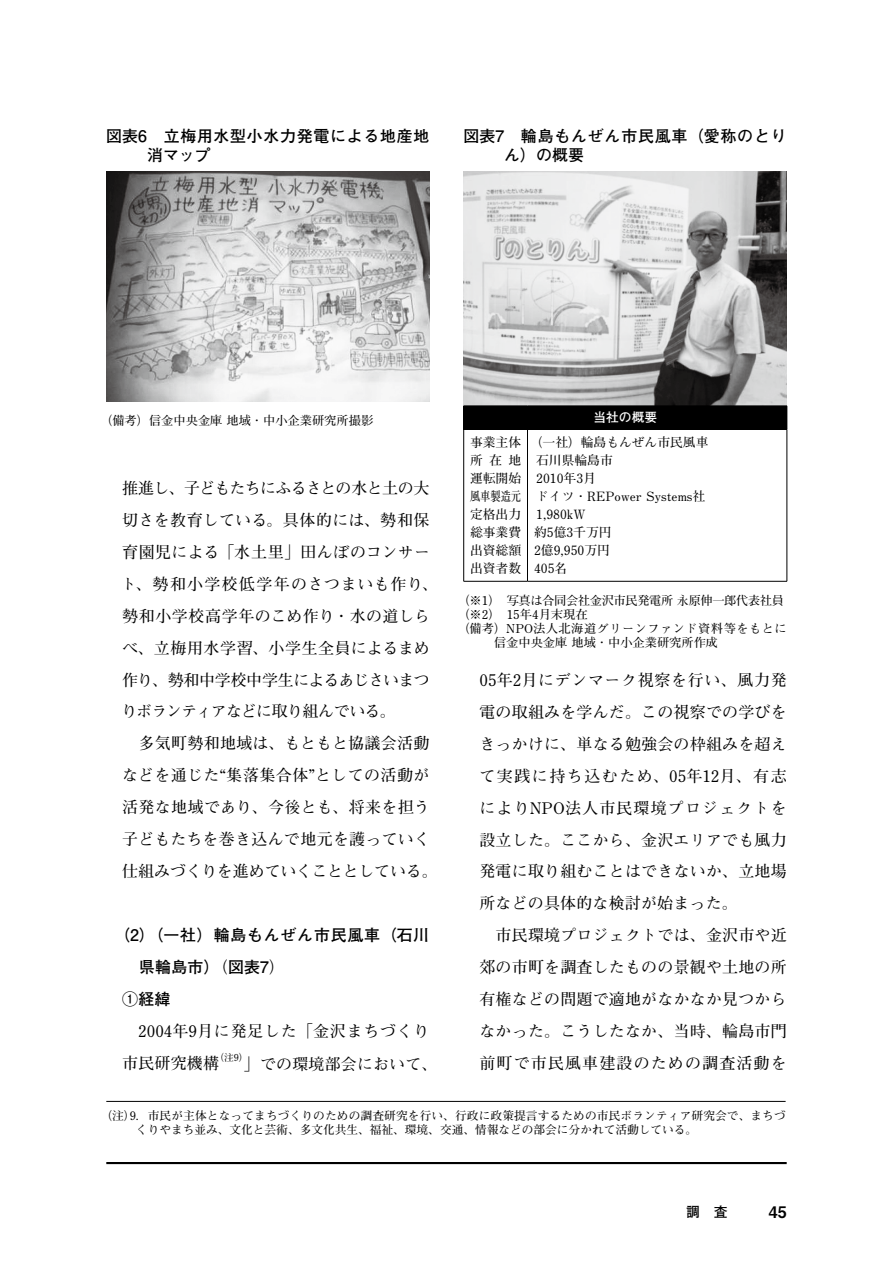
<style>
.page{position:relative;width:893px;height:1263px;background:#fff}
.page>*{position:absolute;margin:0;border:0;box-sizing:border-box;transform-origin:0 0}
.t1{font:700 15.9px/32px "Futo Min A101 Pr 5";letter-spacing:.015em;color:#000}
.t2{font:700 15.9px/19.2px "Futo Go B101 Pr 5";letter-spacing:.045em;color:#000}
.t3{font:15.9px "Midashi Go Pr 5 MB31";color:#000}
.t4{font:700 13.8px "Futo Go B101 Pr 5";color:#000}
.t5{font:700 12.75px/18px "Futo Min A101 Pr 5";color:#000;text-align:justify}
.t6{font:700 12.75px "Futo Go B101 Pr 5";color:#fff}
.t7{font:700 12.15px "Futo Min A101 Pr 5";color:#000}
.t8{font:700 12.15px "Futo Min A101 Pr 5";letter-spacing:-.03em;color:#000}
.t9{font:700 12.15px "Futo Min A101 Pr 5";letter-spacing:.04em;color:#000}
.t10{font:700 11.7px/13.8px "Futo Min A101 Pr 5";letter-spacing:.01em;color:#000}
.t11{font:700 9.6px "Futo Min A101 Pr 5";color:#000}
.s1{font-family:"Futo Min A101 Pr 5"}
</style>
<div class="page">
<hr style="left:106px;top:1162px;width:681px;height:2px;background:#000">
<img style="left:106px;top:171px;width:323px;height:231px">
<hr style="left:106px;top:1101px;width:680px;height:1px;background:#000">
<img style="left:463px;top:171px;width:324px;height:235px">
<div style="left:464px;top:406px;width:323px;height:23px;background:#000"></div>
<svg style="left:463px;top:406px;width:1px;height:23px"></svg>
<svg style="left:787px;top:406px;width:1px;height:23px"></svg>
<hr style="left:463px;top:429px;width:64px;height:1px;background:#000">
<hr style="left:463px;top:429px;width:1px;height:152px;background:#000">
<hr style="left:527px;top:429px;width:260px;height:1px;background:#000">
<hr style="left:527px;top:429px;width:1px;height:152px;background:#000">
<hr style="left:787px;top:429px;width:1px;height:152px;background:#000">
<hr style="left:463px;top:581px;width:64px;height:1px;background:#000">
<hr style="left:527px;top:581px;width:260px;height:1px;background:#000">
<p class="t2" style="left:147px;top:125px;width:284px;text-indent:-41px">図表6　立梅用水型小水力発電による地産地消マップ</p>
<p class="t2" style="left:504px;top:125px;width:284px;text-indent:-41px">図表7　輪島もんぜん市民風車（愛称のとりん）の概要</p>
<p class="t7" style="left:100px;top:410px;width:275px">（備考）信金中央金庫 地域・中小企業研究所撮影</p>
<p class="t1" style="left:121px;top:470px;width:319px">推進し、子どもたちにふるさとの水と土の大切さを教育している。具体的には、勢和保育園児による「水土里」田んぼのコンサート、勢和小学校低学年のさつまいも作り、勢和小学校高学年のこめ作り・水の道しらべ、立梅用水学習、小学生全員によるまめ作り、勢和中学校中学生によるあじさいまつりボランティアなどに取り組んでいる。<br>　多気町勢和地域は、もともと協議会活動などを通じた“集落集合体”としての活動が活発な地域であり、今後とも、将来を担う子どもたちを巻き込んで地元を護っていく仕組みづくりを進めていくこととしている。</p>
<p class="t2" style="left:114px;top:925px;width:317px">（2）（一社）輪島もんぜん市民風車（石川</p>
<p class="t2" style="left:139px;top:957px;width:147px">県輪島市）<span class="s1">（</span>図表7<span class="s1">）</span></p>
<p class="t2" style="left:122px;top:989px;width:50px">①経緯</p>
<p class="t1" style="left:122px;top:1014px;width:309px">　2004年9月に発足した「金沢まちづくり市民研究機構</p>
<p class="t11" style="left:214px;top:1049px;width:36px">（注9）</p>
<p class="t1" style="left:244px;top:1046px;width:195px">」での環境部会において、</p>
<p class="t6" style="left:593px;top:407px;width:65px">当社の概要</p>
<p class="t5" style="left:470px;top:432px;width:53px">事業主体所在地運転開始風車製造元定格出力総事業費出資総額出資者数</p>
<p class="t5" style="left:534px;top:432px;width:176px;text-align:left;text-indent:-4px">（一社）輪島もんぜん市民風車石川県輪島市<br>2010年3月<br>ドイツ・REPower Systems社<br>1,980kW<br>約5億3千万円<br>2億9,950万円<br>405名</p>
<p class="t8" style="left:457px;top:591px;width:328px">（※1）写真は合同会社金沢市民発電所 永原伸一郎代表社員</p>
<p class="t7" style="left:457px;top:605px;width:132px">（※2） 15年4月末現在</p>
<p class="t9" style="left:457px;top:619px;width:331px">（備考）NPO法人北海道グリーンファンド資料等をもとに</p>
<p class="t7" style="left:494px;top:633px;width:226px">信金中央金庫 地域・中小企業研究所作成</p>
<p class="t1" style="left:479px;top:662px;width:309px">05年2月にデンマーク視察を行い、風力発電の取組みを学んだ。この視察での学びをきっかけに、単なる勉強会の枠組みを超えて実践に持ち込むため、05年12月、有志によりNPO法人市民環境プロジェクトを設立した。ここから、金沢エリアでも風力発電に取り組むことはできないか、立地場所などの具体的な検討が始まった。<br>　市民環境プロジェクトでは、金沢市や近郊の市町を調査したものの景観や土地の所有権などの問題で適地がなかなか見つからなかった。こうしたなか、当時、輪島市門前町で市民風車建設のための調査活動を</p>
<p class="t10" style="left:136px;top:1108px;width:651px;text-indent:-36px">（注）9．市民が主体となってまちづくりのための調査研究を行い、行政に政策提言するための市民ボランティア研究会で、まちづくりやまち並み、文化と芸術、多文化共生、福祉、環境、交通、情報などの部会に分かれて活動している。</p>
<p class="t4" style="left:686px;top:1201px;width:43px">調　査</p>
<p class="t3" style="left:769px;top:1199px;width:19px">45</p>
</div>
